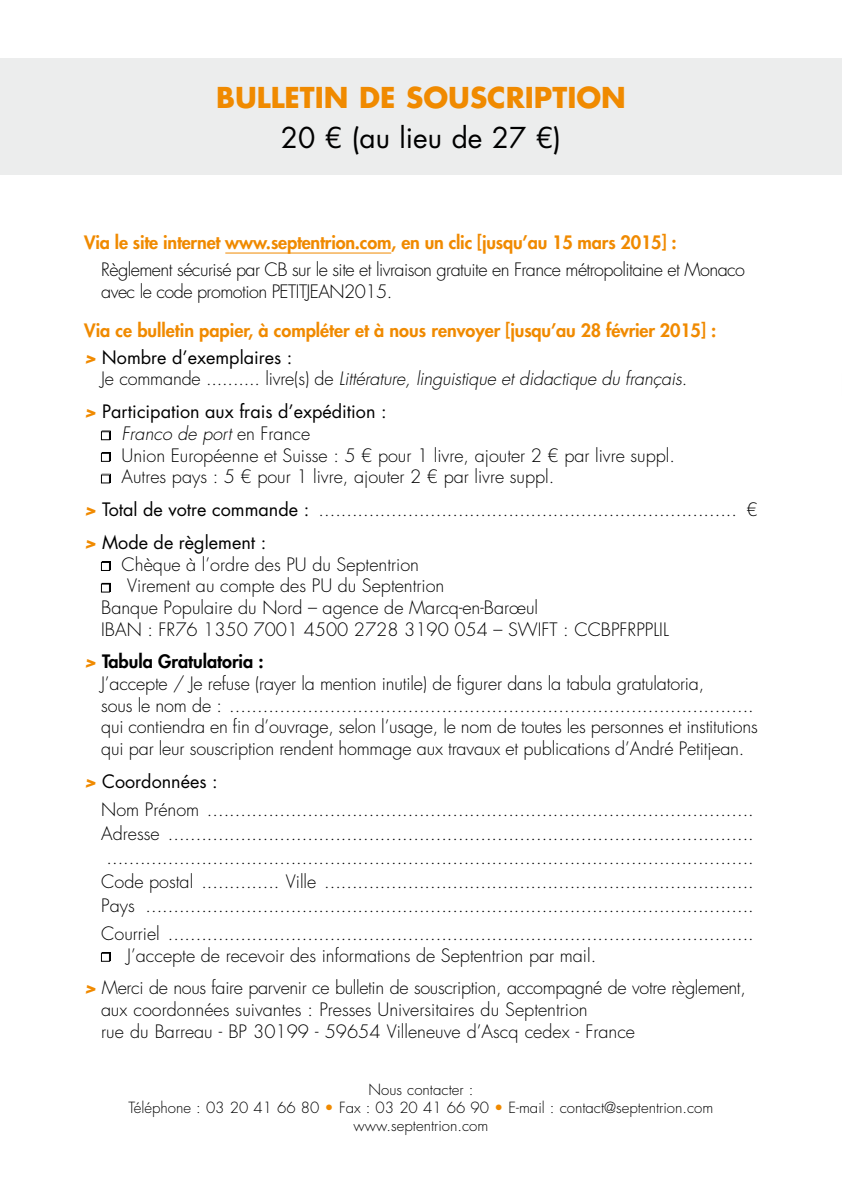
<style>
.page{position:relative;width:842px;height:1191px;background:#fff}
.page>*{position:absolute;margin:0;border:0;box-sizing:border-box;transform-origin:0 0}
.t1{font:700 28px "Futura Std";color:#f08a00}
.t2{font:28px "Futura Std";color:#000}
.t3{font:300 18px/21.6px "Futura Std";color:#000}
.t4{font:800 18px/27.2px "Futura Std";letter-spacing:-.01em;color:#f08a00}
.t5{font:300 18px/21.6px "Futura Std";letter-spacing:-.03em;color:#000}
.t6{font:italic 300 18px/33px "Futura Std";letter-spacing:-.01em;color:#000}
.t7{font:300 15px/18px "Futura Std";color:#000;text-align:center}
.s1{font-weight:700;font-style:italic}
.s2{font-weight:400;color:#000}
.s3{font-style:normal}
.s4{font-weight:700;color:#f08a00}
.s5{font-weight:400;font-style:normal}
.s6{font-style:italic}
.s7{font-weight:700;font-style:italic;color:#f08a00}
.s8{font-weight:400}
.s9{font-weight:800}
.s10{color:#f08a00}
</style>
<div class="page">
<div style="left:0;top:58px;width:842px;height:117px;background:#eceded"></div>
<hr style="left:225px;top:253px;width:166px;height:1px;background:#f08a00">
<div style="left:101px;top:431px;width:9px;height:9px;border:1px solid #000"></div>
<div style="left:102px;top:452px;width:8px;height:9px;border:1px solid #000"></div>
<div style="left:101px;top:453px;width:8px;height:8px;background:#fff"></div>
<div style="left:101px;top:453px;width:9px;height:8px;border:1px solid #000"></div>
<div style="left:101px;top:475px;width:9px;height:8px;border:1px solid #000"></div>
<div style="left:102px;top:561px;width:8px;height:9px;border:1px solid #000"></div>
<div style="left:101px;top:562px;width:8px;height:8px;background:#fff"></div>
<div style="left:101px;top:562px;width:9px;height:9px;border:1px solid #000"></div>
<div style="left:102px;top:583px;width:8px;height:8px;border:1px solid #000"></div>
<div style="left:101px;top:584px;width:8px;height:8px;background:#fff"></div>
<div style="left:101px;top:584px;width:9px;height:8px;border:1px solid #000"></div>
<div style="left:102px;top:952px;width:8px;height:9px;border:1px solid #000"></div>
<div style="left:101px;top:953px;width:8px;height:8px;background:#fff"></div>
<div style="left:101px;top:953px;width:9px;height:8px;border:1px solid #000"></div>
<hr style="left:841px;top:595px;width:1px;height:103px;background:#fee9d1">
<h1 class="t1" style="left:216px;top:79px;width:411px">BULLETIN DE SOUSCRIPTION</h1>
<h1 class="t2" style="left:281px;top:119px;width:282px">20 € (au lieu de 27 €)</h1>
<p class="t4" style="left:84px;top:229px;width:594px">Via le site internet www.septentrion.com, en un clic [jusqu’au 15 mars 2015] :</p>
<p class="t5" style="left:101px;top:259px;width:645px">Règlement sécurisé par CB sur le site et livraison gratuite en France métropolitaine et Monaco avec le code promotion PETITJEAN2015.</p>
<p class="t4" style="left:84px;top:316px;width:633px">Via ce bulletin papier, à compléter et à nous renvoyer [jusqu’au 28 février 2015] : <span class="s1">&gt;</span> <span class="s2">Nombre d’exemplaires :</span></p>
<p class="t6" style="left:84px;top:363px;width:604px;text-indent:17px"><span class="s3">Je commande .......... livre(s) de</span> Littérature, linguistique et didactique du français<span class="s3">. </span><span class="s4">&gt;</span> <span class="s5">Participation aux frais d’expédition :</span></p>
<p class="t3" style="left:122px;top:423px;width:555px"><span class="s6">Franco de port</span> en France<br>Union Européenne et Suisse : 5 € pour 1 livre, ajouter 2 € par livre suppl.<br>Autres pays : 5 € pour 1 livre, ajouter 2 € par livre suppl.</p>
<p class="t3" style="left:84px;top:493px;width:675px;line-height:33px"><span class="s7">&gt;</span> <span class="s8">Total de votre commande :</span> ........................................................................... € <span class="s7">&gt;</span> <span class="s8">Mode de règlement :</span></p>
<p class="t3" style="left:122px;top:554px;width:299px">Chèque à l’ordre des PU du Septentrion</p>
<p class="t3" style="left:127px;top:575px;width:319px">Virement au compte des PU du Septentrion</p>
<p class="t3" style="left:101px;top:597px;width:438px">Banque Populaire du Nord – agence de Marcq-en-Barœul</p>
<p class="t3" style="left:101px;top:618px;width:569px">IBAN : FR76 1350 7001 4500 2728 3190 054 – SWIFT : CCBPFRPPLIL</p>
<p class="t3" style="left:101px;top:651px;width:658px;text-indent:-17px"><span class="s7">&gt;</span> <span class="s9">Tabula Gratulatoria :<br></span>J’accepte / Je refuse (rayer la mention inutile) de figurer dans la tabula gratulatoria,<br>sous le nom de : .............................................................................................. qui contiendra en fin d’ouvrage, selon l’usage, le nom de toutes les personnes et institutions qui par leur souscription rendent hommage aux travaux et publications d’André Petitjean.</p>
<p class="t3" style="left:101px;top:768px;width:654px;line-height:28px;text-indent:-17px"><span class="s7">&gt;</span> <span class="s8">Coordonnées :<br></span>Nom Prénom ..................................................................................................</p>
<p class="t3" style="left:101px;top:822px;width:654px;line-height:24px;text-align:justify">Adresse ......................................................................................................... ....................................................................................................................<br>Code postal .............. Ville .............................................................................<br>Pays .............................................................................................................</p>
<p class="t3" style="left:127px;top:923px;width:628px;text-indent:-26px">Courriel .........................................................................................................<br>J’accepte de recevoir des informations de Septentrion par mail.</p>
<p class="t3" style="left:101px;top:977px;width:646px;text-indent:-17px"><span class="s7">&gt;</span> Merci de nous faire parvenir ce bulletin de souscription, accompagné de votre règlement, aux coordonnées suivantes : Presses Universitaires du Septentrion<br>rue du Barreau - BP 30199 - 59654 Villeneuve d’Ascq cedex - France</p>
<p class="t7" style="left:129px;top:1081px;width:586px">Nous contacter :<br>Téléphone : 03 20 41 66 80 <span class="s10">•</span> Fax : 03 20 41 66 90 <span class="s10">•</span> E-mail : contact@septentrion.com www.septentrion.com</p>
</div>
